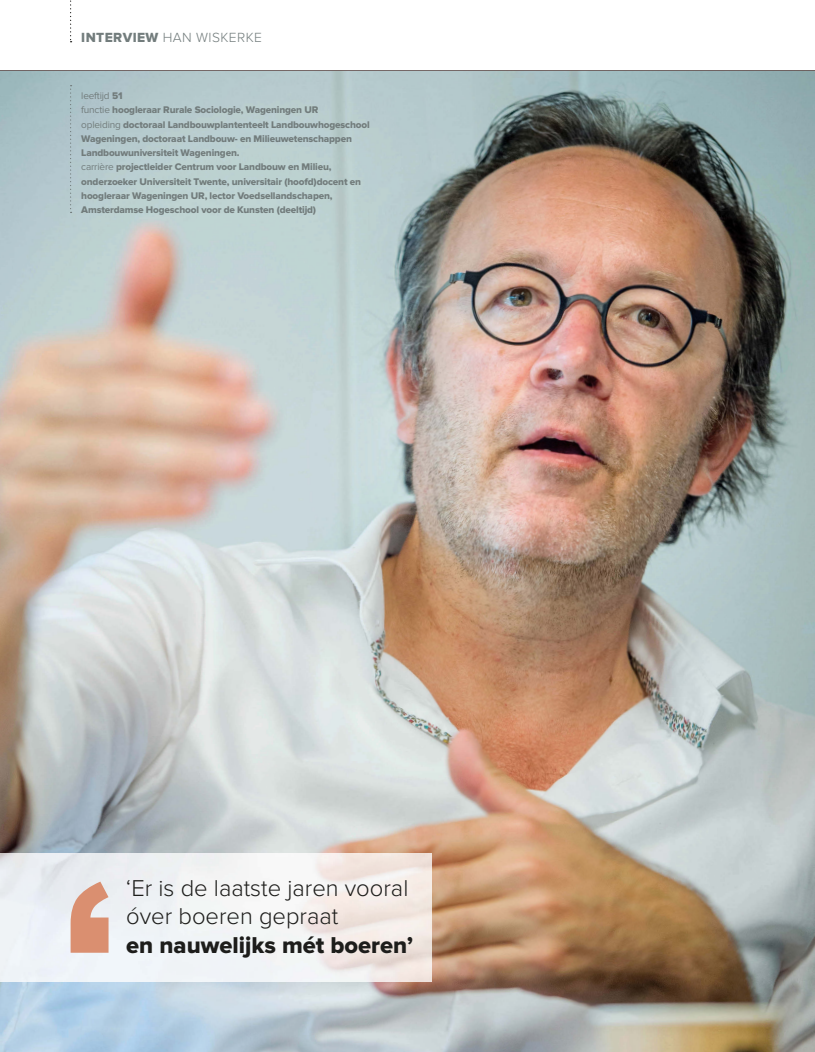
<style>
.page{position:relative;width:815px;height:1052px;background:#fff}
.page>*{position:absolute;margin:0;border:0;box-sizing:border-box;transform-origin:0 0}
.t1{font:300 23.75px/28.5px "Proxima Nova";color:#1d1d1b}
.t2{font:23.75px "Proxima Nova Extrabld";color:#1d1d1b}
.t3{font:300 13.75px "Proxima Nova";letter-spacing:.03em;color:#727c7c}
.t4{font:10px/14.2px "Proxima Nova Extrabld";letter-spacing:-.015em;color:#727c7c}
.t5{font:10px "Proxima Nova Regular 39";letter-spacing:-.015em;color:#727c7c}
.s1{font-family:"Proxima Nova Extrabld";font-weight:400}
.s2{font-family:"Proxima Nova Extrabld"}
.s3{font-family:"Proxima Nova Regular 39"}
</style>
<div class="page">
<img style="left:0;top:71px;width:814px;height:981px">
<img style="left:0;top:853px;width:431px;height:128px">
<svg style="left:71px;top:881px;width:37px;height:71px;background:#dda58e"></svg>
<svg style="left:70px;top:85px;width:2px;height:128px"></svg>
<svg style="left:70px;top:0;width:2px;height:42px"></svg>
<h2 class="t3" style="left:81px;top:30px;width:182px"><span class="s1">INTERVIEW</span> HAN WISKERKE</h2>
<p class="t5" style="left:81px;top:90px;width:43px">leeftijd <span class="s2">51</span></p>
<p class="t4" style="left:81px;top:103px;width:290px"><span class="s3">functie</span> hoogleraar Rurale Sociologie, Wageningen UR<br><span class="s3">opleiding</span> doctoraal Landbouwplantenteelt Landbouwhogeschool Wageningen, doctoraat Landbouw- en Milieuwetenschappen Landbouwuniversiteit Wageningen.<br><span class="s3">carrière</span> projectleider Centrum voor Landbouw en Milieu, onderzoeker Universiteit Twente, universitair (hoofd)docent en hoogleraar Wageningen UR, lector Voedsellandschapen, Amsterdamse Hogeschool voor de Kunsten (deeltijd)</p>
<h1 class="t1" style="left:126px;top:874px;width:283px">‘Er is de laatste jaren vooral óver boeren gepraat</h1>
<h1 class="t2" style="left:126px;top:931px;width:288px">en nauwelijks mét boeren’</h1>
</div>
